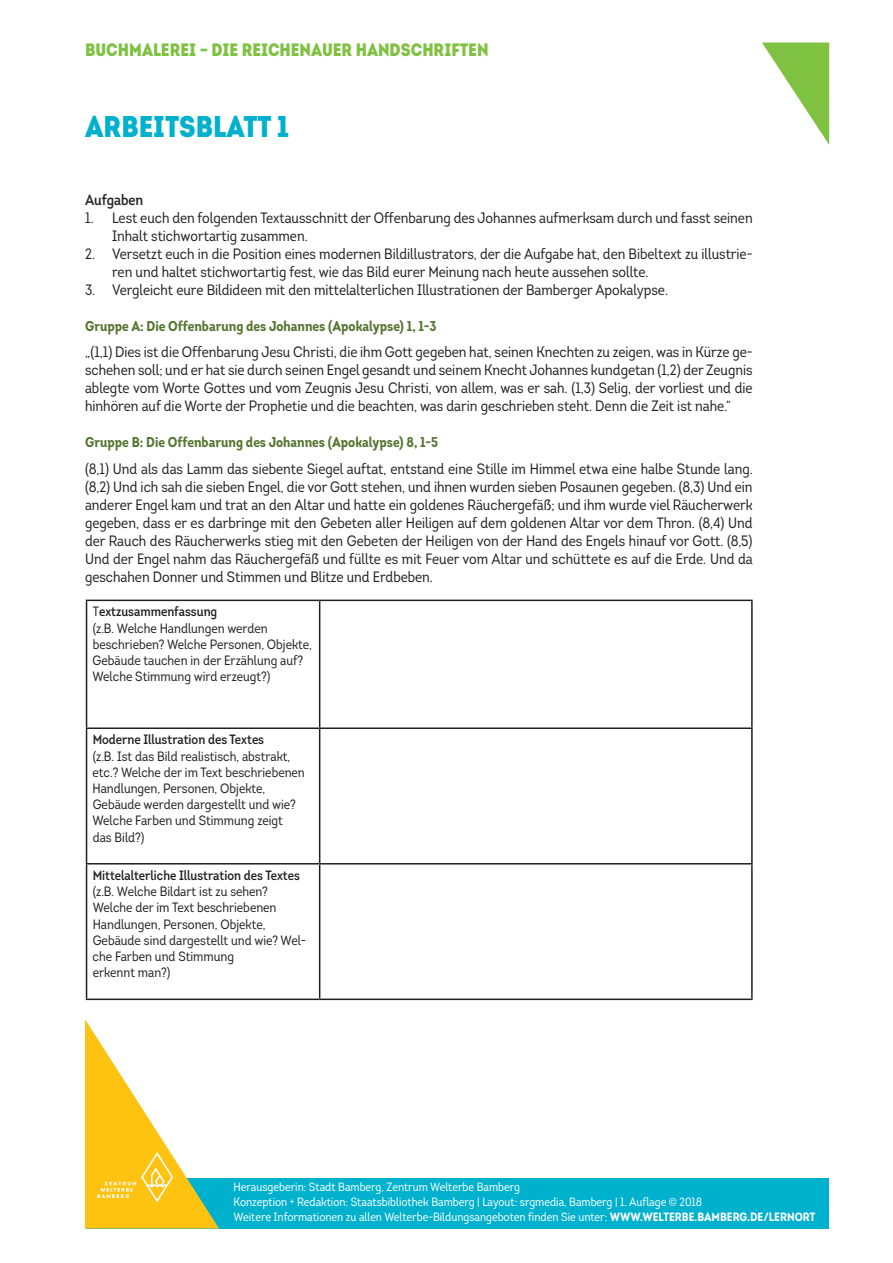
<style>
.page{position:relative;width:893px;height:1263px;background:#fff}
.page>*{position:absolute;margin:0;border:0;box-sizing:border-box;transform-origin:0 0}
.t1{font:30px "Intro Cond Black Caps";color:#00b1cd}
.t2{font:18px "Intro Cond Black Caps";color:#7fc241}
.t3{font:15px/18px "Intro Cond";color:#231f20}
.t4{font:600 15px "Intro Cond";color:#231f20}
.t5{font:700 14.25px "Intro Cond";color:#557531}
.t6{font:13.5px/16.2px "Intro Cond";color:#231f20}
.t7{font:600 13.5px "Intro Cond";color:#231f20}
.t8{font:12px/15px "Intro Cond";color:#fff}
.s1{font-weight:600}
.s2{font-family:"Intro Cond Bold Caps"}
</style>
<div class="page">
<div style="left:86px;top:1178px;width:742px;height:50px;background:#00b1cd"></div>
<svg style="left:762px;top:43px;width:67px;height:102px"></svg>
<svg style="left:85px;top:1019px;width:134px;height:209px"></svg>
<hr style="left:86px;top:600px;width:234px;height:1px;background:#231f20">
<hr style="left:86px;top:601px;width:1px;height:126px;background:#231f20">
<hr style="left:320px;top:600px;width:433px;height:1px;background:#231f20">
<hr style="left:319px;top:601px;width:1px;height:126px;background:#231f20">
<hr style="left:751px;top:601px;width:2px;height:126px;background:#231f20">
<hr style="left:86px;top:727px;width:234px;height:2px;background:#231f20">
<hr style="left:86px;top:729px;width:1px;height:134px;background:#231f20">
<hr style="left:320px;top:727px;width:433px;height:2px;background:#231f20">
<hr style="left:319px;top:729px;width:1px;height:134px;background:#231f20">
<hr style="left:751px;top:729px;width:2px;height:134px;background:#231f20">
<hr style="left:86px;top:863px;width:234px;height:1px;background:#231f20">
<hr style="left:86px;top:864px;width:1px;height:134px;background:#231f20">
<hr style="left:320px;top:863px;width:433px;height:1px;background:#231f20">
<hr style="left:319px;top:864px;width:1px;height:134px;background:#231f20">
<hr style="left:751px;top:864px;width:2px;height:134px;background:#231f20">
<hr style="left:86px;top:998px;width:234px;height:2px;background:#231f20">
<hr style="left:320px;top:998px;width:433px;height:2px;background:#231f20">
<p class="t2" style="left:85px;top:37px;width:405px">BUCHMALEREI – DIE REICHENAUER HANDSCHRIFTEN</p>
<h1 class="t1" style="left:85px;top:106px;width:205px">ARBEITSBLATT 1</h1>
<p class="t4" style="left:85px;top:190px;width:60px">Aufgaben</p>
<p class="t3" style="left:112px;top:208px;width:642px;text-indent:-27px">1. Lest euch den folgenden Textausschnitt der Offenbarung des Johannes aufmerksam durch und fasst seinen<br>Inhalt stichwortartig zusammen.</p>
<p class="t3" style="left:112px;top:244px;width:642px;text-indent:-27px">2. Versetzt euch in die Position eines modernen Bildillustrators, der die Aufgabe hat, den Bibeltext zu illustrie&shy;ren und haltet stichwortartig fest, wie das Bild eurer Meinung nach heute aussehen sollte.</p>
<p class="t3" style="left:85px;top:280px;width:584px">3. Vergleicht eure Bildideen mit den mittelalterlichen Illustrationen der Bamberger Apokalypse.</p>
<p class="t5" style="left:85px;top:317px;width:353px">Gruppe A: Die Offenbarung des Johannes (Apokalypse) 1, 1-3</p>
<p class="t3" style="left:85px;top:343px;width:669px;text-align:justify">„(1,1) Dies ist die Offenbarung Jesu Christi, die ihm Gott gegeben hat, seinen Knechten zu zeigen, was in Kürze ge&shy;schehen soll; und er hat sie durch seinen Engel gesandt und seinem Knecht Johannes kundgetan (1,2) der Zeugnis ablegte vom Worte Gottes und vom Zeugnis Jesu Christi, von allem, was er sah. (1,3) Selig, der vorliest und die hinhören auf die Worte der Prophetie und die beachten, was darin geschrieben steht. Denn die Zeit ist nahe.“</p>
<p class="t5" style="left:85px;top:433px;width:355px">Gruppe B: Die Offenbarung des Johannes (Apokalypse) 8, 1-5</p>
<p class="t3" style="left:85px;top:459px;width:669px;text-align:justify">(8,1) Und als das Lamm das siebente Siegel auftat, entstand eine Stille im Himmel etwa eine halbe Stunde lang. (8,2) Und ich sah die sieben Engel, die vor Gott stehen, und ihnen wurden sieben Posaunen gegeben. (8,3) Und ein anderer Engel kam und trat an den Altar und hatte ein goldenes Räuchergefäß; und ihm wurde viel Räucherwerk gegeben, dass er es darbringe mit den Gebeten aller Heiligen auf dem goldenen Altar vor dem Thron. (8,4) Und der Rauch des Räucherwerks stieg mit den Gebeten der Heiligen von der Hand des Engels hinauf vor Gott. (8,5)<br>Und der Engel nahm das Räuchergefäß und füllte es mit Feuer vom Altar und schüttete es auf die Erde. Und da geschahen Donner und Stimmen und Blitze und Erdbeben.</p>
<p class="t6" style="left:93px;top:604px;width:221px">T<span class="s1">extzusammenfassung<br></span>(z.B. Welche Handlungen werden beschrieben? Welche Personen, Objekte, Gebäude tauchen in der Erzählung auf?<br>Welche Stimmung wird erzeugt?)</p>
<p class="t7" style="left:93px;top:731px;width:173px">Moderne Illustration des Textes</p>
<p class="t6" style="left:93px;top:748px;width:214px">(z.B. Ist das Bild realistisch, abstrakt, etc.? Welche der im Text beschriebenen<br>Handlungen, Personen, Objekte,<br>Gebäude werden dargestellt und wie?<br>Welche Farben und Stimmung zeigt das Bild?)</p>
<p class="t7" style="left:93px;top:867px;width:209px">Mittelalterliche Illustration des Textes</p>
<p class="t6" style="left:93px;top:883px;width:215px">(z.B. Welche Bildart ist zu sehen?<br>Welche der im Text beschriebenen<br>Handlungen, Personen, Objekte,<br>Gebäude sind dargestellt und wie? Wel&shy;che Farben und Stimmung<br>erkennt man?)</p>
<p class="t8" style="left:234px;top:1179px;width:583px">Herausgeberin: Stadt Bamberg, Zentrum Welterbe Bamberg<br>Konzeption + Redaktion: Staatsbibliothek Bamberg | Layout: srgmedia, Bamberg | 1. Auflage © 2018<br>Weitere Informationen zu allen Welterbe-Bildungsangeboten finden Sie unter: <span class="s2">WWW.WELTERBE.BAMBERG.DE/LERNORT</span></p>
</div>
